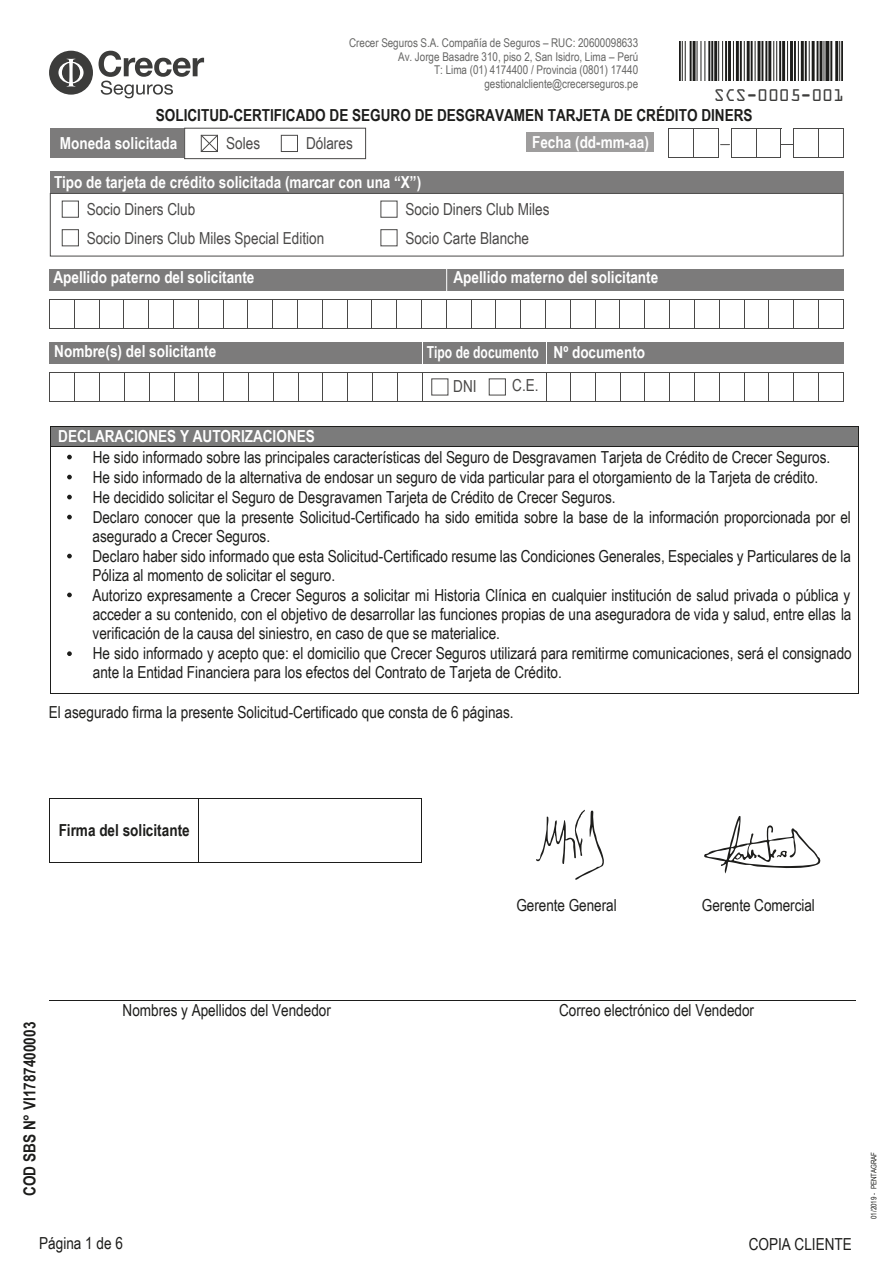
<style>
.page{position:relative;width:893px;height:1263px;background:#fff}
.page>*{position:absolute;margin:0;border:0;box-sizing:border-box;transform-origin:0 0}
.t1{font:18px "OCRA Extended";color:#3c3c3b}
.t2{font:16.5px/19.5px "Arial Narrow";color:#1d1d1b}
.t3{font:700 16.5px "Arial Narrow";color:#fff}
.t4{font:16.5px "Arial Narrow";color:#4a4948}
.t5{font:700 16.5px "Arial Narrow";color:#1d1d1b}
.t6{font:700 16.5px "Arial Narrow";color:#fff;scale:.89 1}
.t7{font:12px/13.5px "Arial Narrow";color:#666665;text-align:right}
.t8{font:7.5px "Arial Narrow";color:#1d1d1b}
</style>
<div class="page">
<div style="left:50px;top:172px;width:794px;height:21px;background:#7c7b7b"></div>
<div style="left:489px;top:378px;width:17px;height:17px;border:1px solid #4a4948"></div>
<div style="left:431px;top:378px;width:17px;height:17px;border:1px solid #4a4948"></div>
<div style="left:50px;top:193px;width:794px;height:63px;border:1px solid #4a4948"></div>
<div style="left:50px;top:269px;width:794px;height:21px;background:#7c7b7b"></div>
<svg style="left:446px;top:269px;width:1px;height:22px"></svg>
<div style="left:51px;top:129px;width:133px;height:29px;background:#7c7b7b"></div>
<svg style="left:669px;top:128px;width:175px;height:30px"></svg>
<div style="left:527px;top:132px;width:127px;height:20px;background:#9e9d9d"></div>
<svg style="left:49px;top:299px;width:795px;height:30px"></svg>
<div style="left:50px;top:342px;width:372px;height:22px;background:#7c7b7b"></div>
<div style="left:423px;top:342px;width:123px;height:22px;background:#7c7b7b"></div>
<div style="left:547px;top:342px;width:297px;height:22px;background:#7c7b7b"></div>
<hr style="left:50px;top:372px;width:794px;height:1px;background:#4a4948">
<svg style="left:50px;top:373px;width:373px;height:29px"></svg>
<hr style="left:423px;top:401px;width:123px;height:1px;background:#4a4948">
<svg style="left:546px;top:373px;width:298px;height:29px"></svg>
<div style="left:58px;top:427px;width:792px;height:19px;background:#7b7b7b"></div>
<hr style="left:51px;top:426px;width:807px;height:1px;background:#1d1d1b">
<svg style="left:50px;top:426px;width:1px;height:20px"></svg>
<hr style="left:51px;top:446px;width:807px;height:1px;background:#1d1d1b">
<svg style="left:858px;top:426px;width:1px;height:20px"></svg>
<hr style="left:50px;top:446px;width:1px;height:248px;background:#1d1d1b">
<hr style="left:51px;top:693px;width:807px;height:1px;background:#1d1d1b">
<hr style="left:858px;top:446px;width:1px;height:248px;background:#1d1d1b">
<hr style="left:49px;top:1000px;width:806px;height:1px;background:#1d1d1b">
<hr style="left:50px;top:798px;width:148px;height:1px;background:#1d1d1b">
<hr style="left:199px;top:798px;width:222px;height:1px;background:#1d1d1b">
<hr style="left:49px;top:799px;width:1px;height:63px;background:#1d1d1b">
<hr style="left:50px;top:862px;width:148px;height:1px;background:#1d1d1b">
<hr style="left:198px;top:799px;width:1px;height:63px;background:#1d1d1b">
<hr style="left:199px;top:862px;width:222px;height:1px;background:#1d1d1b">
<hr style="left:421px;top:799px;width:1px;height:63px;background:#1d1d1b">
<svg style="left:99px;top:51px;width:105px;height:47px"></svg>
<div style="left:49px;top:51px;width:44px;height:44px;background:#3c3c3b;border-radius:50%"></div>
<svg style="left:58px;top:59px;width:26px;height:28px"></svg>
<img style="left:679px;top:42px;width:164px;height:39px">
<svg style="left:67px;top:455px;width:5px;height:4px"></svg>
<svg style="left:67px;top:475px;width:5px;height:4px"></svg>
<svg style="left:67px;top:495px;width:5px;height:4px"></svg>
<svg style="left:67px;top:515px;width:5px;height:4px"></svg>
<svg style="left:67px;top:554px;width:5px;height:4px"></svg>
<svg style="left:67px;top:593px;width:5px;height:4px"></svg>
<svg style="left:67px;top:651px;width:5px;height:5px"></svg>
<svg style="left:184px;top:127px;width:182px;height:32px"></svg>
<div style="left:62px;top:201px;width:17px;height:17px;border:1px solid #4a4948"></div>
<div style="left:62px;top:229px;width:17px;height:17px;border:1px solid #4a4948"></div>
<div style="left:381px;top:229px;width:16px;height:17px;border:1px solid #4a4948"></div>
<div style="left:381px;top:201px;width:16px;height:17px;border:1px solid #4a4948"></div>
<svg style="left:536px;top:810px;width:68px;height:70px"></svg>
<svg style="left:704px;top:816px;width:116px;height:57px"></svg>
<p class="t7" style="left:349px;top:36px;width:291px">Crecer Seguros S.A. Compañía de Seguros – RUC: 20600098633<br>Av. Jorge Basadre 310, piso 2, San Isidro, Lima – Perú<br>T: Lima (01) 4174400 / Provincia (0801) 17440 gestionalcliente@crecerseguros.pe</p>
<p class="t1" style="left:714px;top:86px;width:132px">SCS-0005-001</p>
<p class="t5" style="left:156px;top:103px;width:598px">SOLICITUD-CERTIFICADO DE SEGURO DE DESGRAVAMEN TARJETA DE CRÉDITO DINERS</p>
<p class="t3" style="left:60px;top:130px;width:119px">Moneda solicitada</p>
<p class="t4" style="left:226px;top:131px;width:35px">Soles</p>
<p class="t4" style="left:306px;top:131px;width:48px">Dólares</p>
<p class="t3" style="left:532px;top:129px;width:118px">Fecha (dd-mm-aa)</p>
<p class="t3" style="left:54px;top:170px;width:369px">Tipo de tarjeta de crédito solicitada (marcar con una “X”)</p>
<p class="t4" style="left:87px;top:197px;width:110px">Socio Diners Club</p>
<p class="t4" style="left:405px;top:197px;width:146px">Socio Diners Club Miles</p>
<p class="t4" style="left:87px;top:226px;width:239px">Socio Diners Club Miles Special Edition</p>
<p class="t4" style="left:405px;top:226px;width:125px">Socio Carte Blanche</p>
<p class="t3" style="left:53px;top:265px;width:203px">Apellido paterno del solicitante</p>
<p class="t3" style="left:453px;top:265px;width:206px">Apellido materno del solicitante</p>
<p class="t3" style="left:54px;top:339px;width:163px">Nombre(s) del solicitante</p>
<p class="t6" style="left:427px;top:339px;width:247px">Tipo de documento Nº documento</p>
<p class="t4" style="left:453px;top:374px;width:25px">DNI</p>
<p class="t4" style="left:512px;top:373px;width:28px">C.E.</p>
<p class="t3" style="left:58px;top:424px;width:258px">DECLARACIONES Y AUTORIZACIONES</p>
<p class="t2" style="left:92px;top:447px;width:761px">He sido informado sobre las principales características del Seguro de Desgravamen Tarjeta de Crédito de Crecer Seguros.<br>He sido informado de la alternativa de endosar un seguro de vida particular para el otorgamiento de la Tarjeta de crédito.<br>He decidido solicitar el Seguro de Desgravamen Tarjeta de Crédito de Crecer Seguros.<br>Declaro conocer que la presente Solicitud-Certificado ha sido emitida sobre la base de la información proporcionada por el asegurado a Crecer Seguros.<br>Declaro haber sido informado que esta Solicitud-Certificado resume las Condiciones Generales, Especiales y Particulares de la Póliza al momento de solicitar el seguro.<br>Autorizo expresamente a Crecer Seguros a solicitar mi Historia Clínica en cualquier institución de salud privada o pública y acceder a su contenido, con el objetivo de desarrollar las funciones propias de una aseguradora de vida y salud, entre ellas la verificación de la causa del siniestro, en caso de que se materialice.</p>
<p class="t2" style="left:93px;top:643px;width:760px">He sido informado y acepto que: el domicilio que Crecer Seguros utilizará para remitirme comunicaciones, será el consignado</p>
<p class="t2" style="left:93px;top:662px;width:471px">ante la Entidad Financiera para los efectos del Contrato de Tarjeta de Crédito.</p>
<p class="t2" style="left:49px;top:702px;width:466px">El asegurado firma la presente Solicitud-Certificado que consta de 6 páginas.</p>
<p class="t5" style="left:59px;top:818px;width:133px">Firma del solicitante</p>
<p class="t2" style="left:516px;top:895px;width:102px">Gerente General</p>
<p class="t2" style="left:702px;top:895px;width:114px">Gerente Comercial</p>
<p class="t5" style="left:17px;top:1196px;width:176px;rotate:-90deg">COD SBS N° VI1787400003</p>
<p class="t2" style="left:123px;top:1000px;width:210px">Nombres y Apellidos del Vendedor</p>
<p class="t2" style="left:559px;top:1000px;width:196px">Correo electrónico del Vendedor</p>
<p class="t2" style="left:39px;top:1233px;width:85px">Página 1 de 6</p>
<p class="t2" style="left:749px;top:1233px;width:105px">COPIA CLIENTE</p>
<p class="t8" style="left:868px;top:1219px;width:69px;rotate:-90deg">01/2019 - PENTAGRAF</p>
</div>
